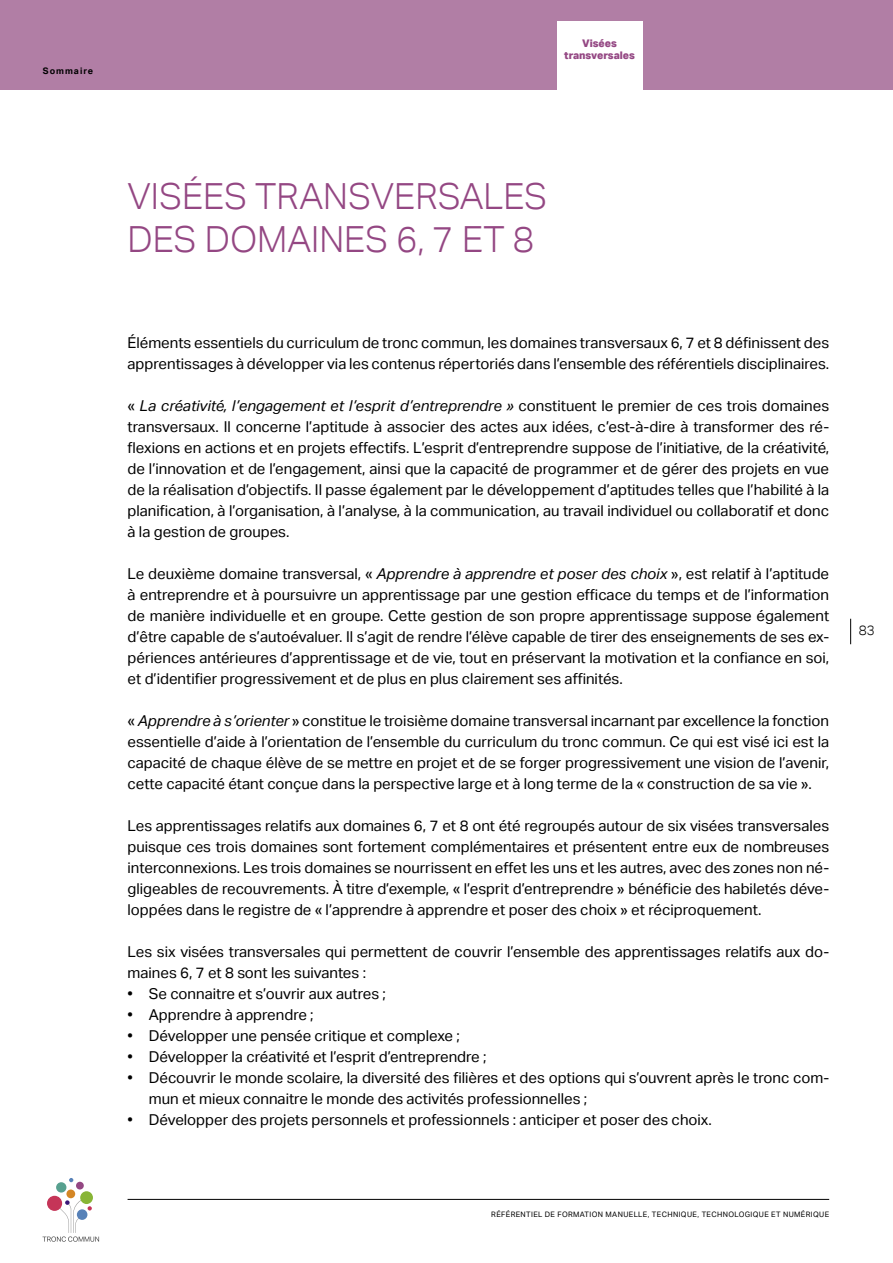
<style>
.page{position:relative;width:893px;height:1263px;background:#fff}
.page>*{position:absolute;margin:0;border:0;box-sizing:border-box;transform-origin:0 0}
.t1{font:300 36px "Aktiv Grotesk";color:#944783}
.texte_courant{font:15px/21px "Aktiv Grotesk";color:#000;text-align:justify}
.t2{font:300 13.5px "Aktiv Grotesk";color:#000}
.t3{font:800 10.5px/12px "Aktiv Grotesk";color:#944783;text-align:center}
.t4{font:700 9px "Aktiv Grotesk";letter-spacing:.11em;color:#000}
.t5{font:7.5px "Aktiv Grotesk";letter-spacing:.05em;color:#000}
.s1{font-style:italic}
</style>
<div class="page">
<svg style="left:850px;top:619px;width:1px;height:25px"></svg>
<div style="left:66px;top:1189px;width:9px;height:9px;background:#d48625;border-radius:50%"></div>
<div style="left:76px;top:1182px;width:8px;height:7px;background:#944783;border-radius:50%"></div>
<svg style="left:69px;top:1178px;width:4px;height:4px"></svg>
<div style="left:80px;top:1191px;width:13px;height:13px;background:#88b536;border-radius:50%"></div>
<div style="left:56px;top:1182px;width:10px;height:10px;background:#57a08f;border-radius:50%"></div>
<svg style="left:43px;top:1197px;width:56px;height:45px"></svg>
<hr style="left:128px;top:1199px;width:701px;height:1px;background:#000">
<div style="left:0;top:0;width:893px;height:89px;background:#b17ea5"></div>
<div style="left:557px;top:21px;width:85px;height:73px;background:#fff"></div>
<p class="t4" style="left:43px;top:66px;width:52px">Sommaire</p>
<p class="t3" style="left:564px;top:37px;width:72px">Visées transversales</p>
<p class="t1" style="left:128px;top:175px;width:421px">VISÉES TRANSVERSALES</p>
<p class="t1" style="left:128px;top:218px;width:408px">DES DOMAINES 6, 7 ET 8</p>
<p class="texte_courant" style="left:128px;top:332px;width:703px">Éléments essentiels du curriculum de tronc commun, les domaines transversaux 6, 7 et 8 définissent des apprentissages à développer via les contenus répertoriés dans l’ensemble des référentiels disciplinaires.</p>
<p class="texte_courant" style="left:128px;top:395px;width:703px">« <span class="s1">La créativité, l’engagement et l’esprit d’entreprendre »</span> constituent le premier de ces trois domaines transversaux. Il concerne l’aptitude à associer des actes aux idées, c’est-à-dire à transformer des ré&shy;flexions en actions et en projets effectifs. L’esprit d’entreprendre suppose de l’initiative, de la créativité, de l’innovation et de l’engagement, ainsi que la capacité de programmer et de gérer des projets en vue de la réalisation d’objectifs. Il passe également par le développement d’aptitudes telles que l’habilité à la planification, à l’organisation, à l’analyse, à la communication, au travail individuel ou collaboratif et donc à la gestion de groupes.</p>
<p class="texte_courant" style="left:128px;top:563px;width:703px">Le deuxième domaine transversal, « <span class="s1">Apprendre à apprendre et poser des choix</span> », est relatif à l’aptitude à entreprendre et à poursuivre un apprentissage par une gestion efficace du temps et de l’information de manière individuelle et en groupe. Cette gestion de son propre apprentissage suppose également d’être capable de s’autoévaluer. Il s’agit de rendre l’élève capable de tirer des enseignements de ses ex&shy;périences antérieures d’apprentissage et de vie, tout en préservant la motivation et la confiance en soi, et d’identifier progressivement et de plus en plus clairement ses affinités.</p>
<p class="texte_courant" style="left:128px;top:710px;width:703px">« <span class="s1">Apprendre à s’orienter</span> » constitue le troisième domaine transversal incarnant par excellence la fonction essentielle d’aide à l’orientation de l’ensemble du curriculum du tronc commun. Ce qui est visé ici est la capacité de chaque élève de se mettre en projet et de se forger progressivement une vision de l’avenir, cette capacité étant conçue dans la perspective large et à long terme de la « construction de sa vie ».</p>
<p class="texte_courant" style="left:128px;top:815px;width:703px">Les apprentissages relatifs aux domaines 6, 7 et 8 ont été regroupés autour de six visées transversales puisque ces trois domaines sont fortement complémentaires et présentent entre eux de nombreuses interconnexions. Les trois domaines se nourrissent en effet les uns et les autres, avec des zones non né&shy;gligeables de recouvrements. À titre d’exemple, « l’esprit d’entreprendre » bénéficie des habiletés déve&shy;loppées dans le registre de « l’apprendre à apprendre et poser des choix » et réciproquement.</p>
<p class="texte_courant" style="left:128px;top:941px;width:703px">Les six visées transversales qui permettent de couvrir l’ensemble des apprentissages relatifs aux do&shy;maines 6, 7 et 8 sont les suivantes :</p>
<p class="texte_courant" style="left:128px;top:983px;width:260px">• Se connaitre et s’ouvrir aux autres ;</p>
<p class="texte_courant" style="left:128px;top:1004px;width:188px">• Apprendre à apprendre ;</p>
<p class="texte_courant" style="left:128px;top:1025px;width:334px">• Développer une pensée critique et complexe ;</p>
<p class="texte_courant" style="left:128px;top:1046px;width:360px">• Développer la créativité et l’esprit d’entreprendre ;</p>
<p class="texte_courant" style="left:149px;top:1067px;width:682px;text-indent:-21px">• Découvrir le monde scolaire, la diversité des filières et des options qui s’ouvrent après le tronc com&shy;mun et mieux connaitre le monde des activités professionnelles ;</p>
<p class="texte_courant" style="left:128px;top:1109px;width:584px">• Développer des projets personnels et professionnels : anticiper et poser des choix.</p>
<p class="t2" style="left:859px;top:622px;width:17px">83</p>
<p class="t5" style="left:491px;top:1210px;width:339px">RÉFÉRENTIEL DE FORMATION MANUELLE, TECHNIQUE, TECHNOLOGIQUE ET NUMÉRIQUE</p>
</div>
